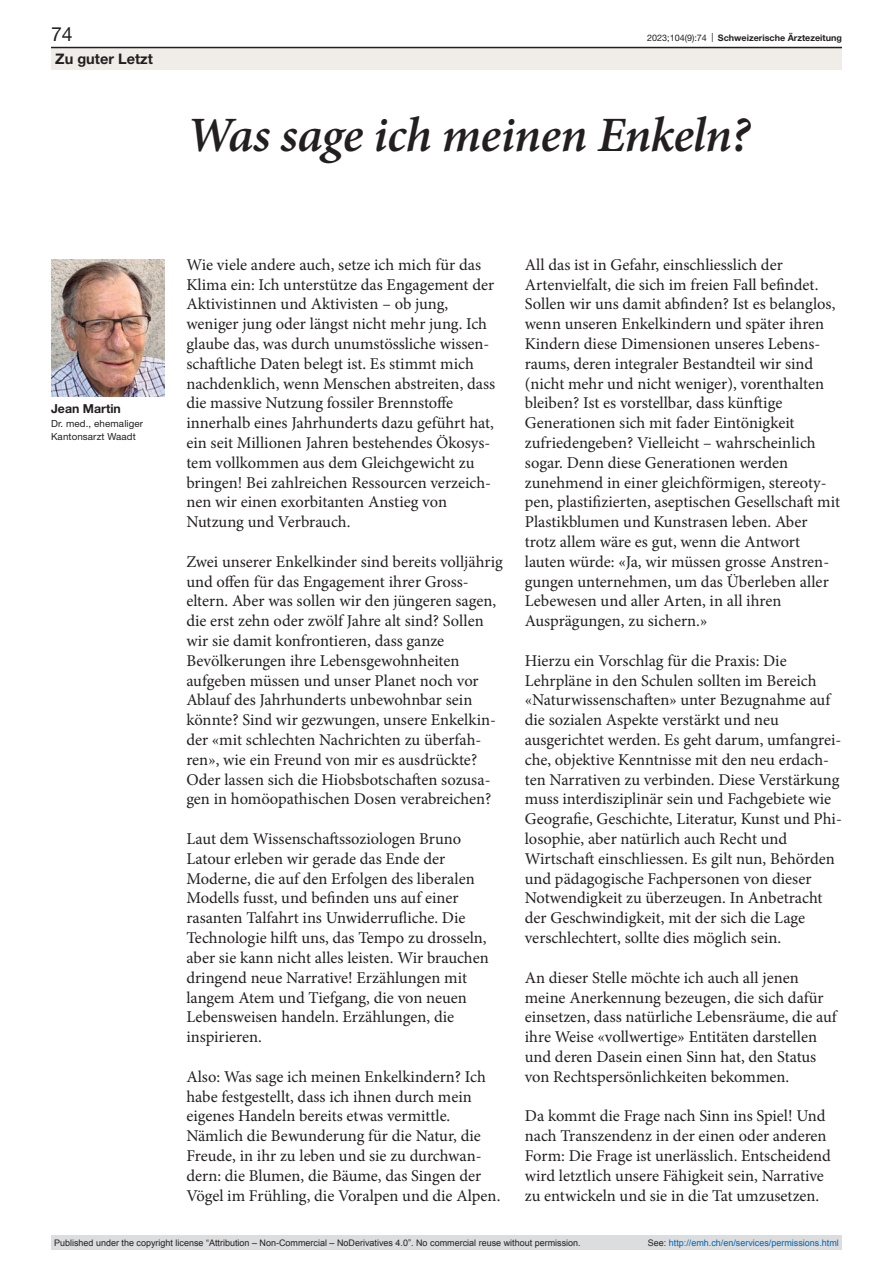
<style>
.page{position:relative;width:893px;height:1263px;background:#fff}
.page>*{position:absolute;margin:0;border:0;box-sizing:border-box;transform-origin:0 0}
.article-title-33-ser{font:italic 600 49.5px "Minion Pro";letter-spacing:-.015em;color:#231f20}
.pagina{font:19.5px "Helvetica Neue LT Pro";color:#231f20}
.paragraph-left-large{font:16.5px/19.8px "Minion Pro";color:#231f20}
.rubrik{font:700 14.55px "Helvetica Neue LT Pro";color:#231f20}
.authors{font:700 12.3px "Helvetica Neue LT Pro";color:#231f20}
.affiliations{font:9.75px/13.5px "Helvetica Neue LT Pro";letter-spacing:.01em;color:#231f20}
.t1{font:9px "Arial";color:#231f20}
.t2{font:9px "Arial";color:#0066b3}
.t3{font:700 9px "Helvetica Neue LT Pro";color:#231f20}
.s1{font-weight:400}
.s2{color:#231f20}
</style>
<div class="page">
<img style="left:51px;top:259px;width:113px;height:137px">
<div style="left:51px;top:48px;width:791px;height:22px;background:#f0ece7"></div>
<hr style="left:51px;top:47px;width:791px;height:1px;background:#231f20">
<div style="left:51px;top:1235px;width:791px;height:15px;background:#dcdddf"></div>
<p class="pagina" style="left:51px;top:22px;width:23px">74</p>
<p class="t3" style="left:647px;top:32px;width:196px"><span class="s1">2023;104(9):74 |</span> Schweizerische Ärztezeitung</p>
<p class="rubrik" style="left:55px;top:49px;width:99px">Zu guter Letzt</p>
<p class="article-title-33-ser" style="left:186px;top:100px;width:565px">Was sage ich meinen Enkeln?</p>
<p class="authors" style="left:51px;top:401px;width:71px">Jean Martin</p>
<p class="affiliations" style="left:51px;top:416px;width:94px">Dr. med., ehemaliger<br>Kantonsarzt Waadt</p>
<p class="paragraph-left-large" style="left:186px;top:255px;width:310px">Wie viele andere auch, setze ich mich für das Klima ein: Ich unterstütze das Engagement der Aktivistinnen und Aktivisten – ob jung, weniger jung oder längst nicht mehr jung. Ich glaube das, was durch unumstössliche wissen&shy;schaftliche Daten belegt ist. Es stimmt mich nachdenklich, wenn Menschen abstreiten, dass die massive Nutzung fossiler Brennstoffe innerhalb eines Jahrhunderts dazu geführt hat, ein seit Millionen Jahren bestehendes Ökosys&shy;tem vollkommen aus dem Gleichgewicht zu bringen! Bei zahlreichen Ressourcen verzeich&shy;nen wir einen exorbitanten Anstieg von Nutzung und Verbrauch.</p>
<p class="paragraph-left-large" style="left:186px;top:552px;width:318px">Zwei unserer Enkelkinder sind bereits volljährig und offen für das Engagement ihrer Gross&shy;eltern. Aber was sollen wir den jüngeren sagen, die erst zehn oder zwölf Jahre alt sind? Sollen wir sie damit konfrontieren, dass ganze Bevölkerungen ihre Lebensgewohnheiten aufgeben müssen und unser Planet noch vor Ablauf des Jahrhunderts unbewohnbar sein könnte? Sind wir gezwungen, unsere Enkelkin&shy;der «mit schlechten Nachrichten zu überfah&shy;ren», wie ein Freund von mir es ausdrückte?<br>Oder lassen sich die Hiobsbotschaften sozusa&shy;gen in homöopathischen Dosen verabreichen?</p>
<p class="paragraph-left-large" style="left:186px;top:829px;width:304px">Laut dem Wissenschaftssoziologen Bruno Latour erleben wir gerade das Ende der Moderne, die auf den Erfolgen des liberalen Modells fusst, und befinden uns auf einer rasanten Talfahrt ins Unwiderrufliche. Die Technologie hilft uns, das Tempo zu drosseln, aber sie kann nicht alles leisten. Wir brauchen dringend neue Narrative! Erzählungen mit langem Atem und Tiefgang, die von neuen Lebensweisen handeln. Erzählungen, die inspirieren.</p>
<p class="paragraph-left-large" style="left:186px;top:1066px;width:316px">Also: Was sage ich meinen Enkelkindern? Ich habe festgestellt, dass ich ihnen durch mein eigenes Handeln bereits etwas vermittle.<br>Nämlich die Bewunderung für die Natur, die Freude, in ihr zu leben und sie zu durchwan&shy;dern: die Blumen, die Bäume, das Singen der Vögel im Frühling, die Voralpen und die Alpen.</p>
<p class="paragraph-left-large" style="left:525px;top:255px;width:317px">All das ist in Gefahr, einschliesslich der Artenvielfalt, die sich im freien Fall befindet.<br>Sollen wir uns damit abfinden? Ist es belanglos, wenn unseren Enkelkindern und später ihren Kindern diese Dimensionen unseres Lebens&shy;raums, deren integraler Bestandteil wir sind (nicht mehr und nicht weniger), vorenthalten bleiben? Ist es vorstellbar, dass künftige Generationen sich mit fader Eintönigkeit zufriedengeben? Vielleicht – wahrscheinlich sogar. Denn diese Generationen werden zunehmend in einer gleichförmigen, stereoty&shy;pen, plastifizierten, aseptischen Gesellschaft mit Plastikblumen und Kunstrasen leben. Aber trotz allem wäre es gut, wenn die Antwort lauten würde: «Ja, wir müssen grosse Anstren&shy;gungen unternehmen, um das Überleben aller Lebewesen und aller Arten, in all ihren Ausprägungen, zu sichern.»</p>
<p class="paragraph-left-large" style="left:525px;top:651px;width:319px">Hierzu ein Vorschlag für die Praxis: Die Lehrpläne in den Schulen sollten im Bereich «Naturwissenschaften» unter Bezugnahme auf die sozialen Aspekte verstärkt und neu ausgerichtet werden. Es geht darum, umfangrei&shy;che, objektive Kenntnisse mit den neu erdach&shy;ten Narrativen zu verbinden. Diese Verstärkung muss interdisziplinär sein und Fachgebiete wie Geografie, Geschichte, Literatur, Kunst und Phi&shy;losophie, aber natürlich auch Recht und Wirtschaft einschliessen. Es gilt nun, Behörden und pädagogische Fachpersonen von dieser Notwendigkeit zu überzeugen. In Anbetracht der Geschwindigkeit, mit der sich die Lage verschlechtert, sollte dies möglich sein.</p>
<p class="paragraph-left-large" style="left:525px;top:967px;width:313px">An dieser Stelle möchte ich auch all jenen meine Anerkennung bezeugen, die sich dafür einsetzen, dass natürliche Lebensräume, die auf ihre Weise «vollwertige» Entitäten darstellen und deren Dasein einen Sinn hat, den Status von Rechtspersönlichkeiten bekommen.</p>
<p class="paragraph-left-large" style="left:525px;top:1106px;width:308px">Da kommt die Frage nach Sinn ins Spiel! Und nach Transzendenz in der einen oder anderen Form: Die Frage ist unerlässlich. Entscheidend wird letztlich unsere Fähigkeit sein, Narrative zu entwickeln und sie in die Tat umzusetzen.</p>
<p class="t1" style="left:54px;top:1237px;width:528px">Published under the copyright license “Attribution – Non-Commercial – NoDerivatives 4.0”. No commercial reuse without permission.</p>
<p class="t2" style="left:648px;top:1237px;width:193px"><span class="s2">See:</span> http://emh.ch/en/services/permissions.html</p>
</div>
